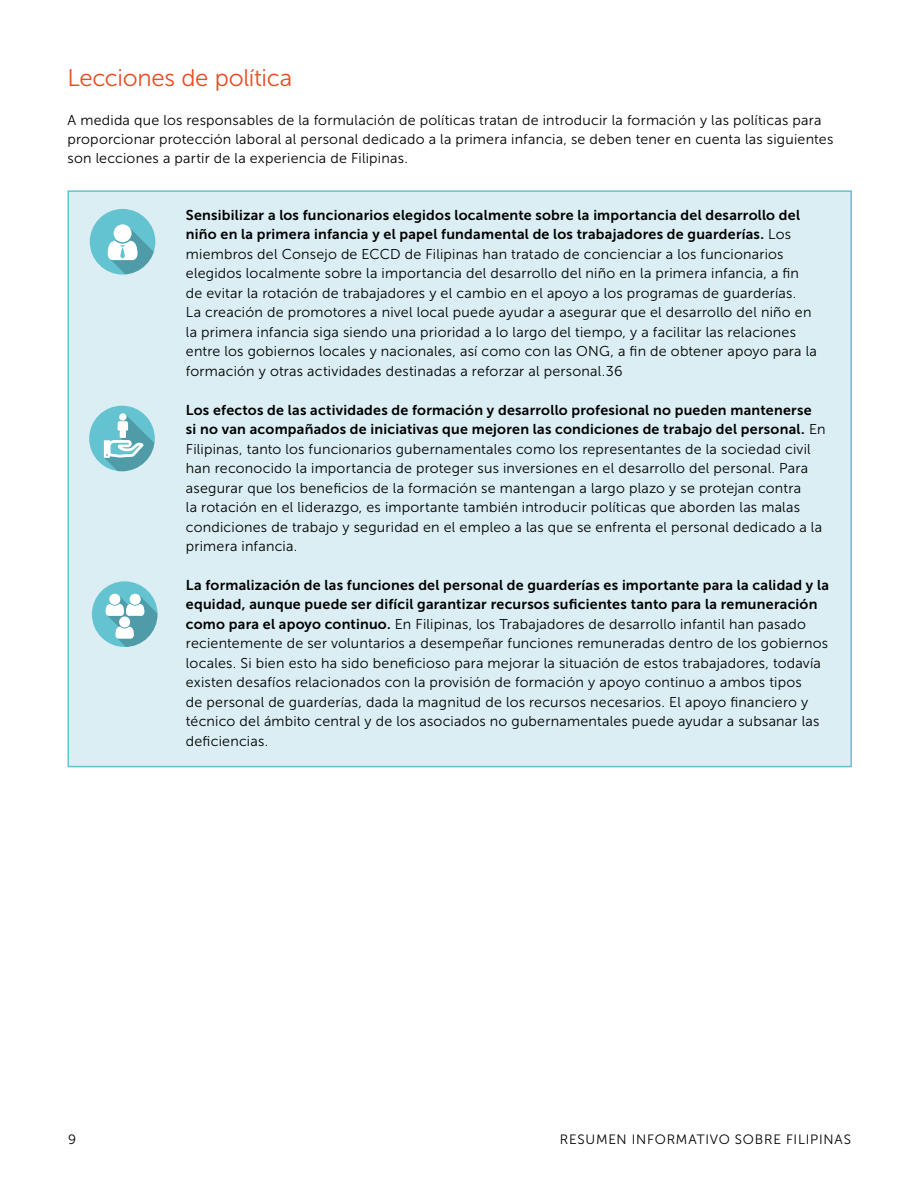
<style>
.page{position:relative;width:918px;height:1188px;background:#fff}
.page>*{position:absolute;margin:0;border:0;box-sizing:border-box;transform-origin:0 0}
.t1{font:24px "Museo Sans 300";letter-spacing:-.01em;color:#e94e24}
.t2{font:14.25px/19.5px "Museo Sans 300";letter-spacing:.015em;color:#000}
.t3{font:14.25px/19.5px "Museo Sans 700";letter-spacing:.015em;color:#000}
.t4{font:13.5px "Museo Sans 300";letter-spacing:.055em;color:#000}
.s1{font-family:"Museo Sans 300"}
.s2{font-family:"Museo Sans 700"}
</style>
<div class="page">
<div style="left:68px;top:191px;width:783px;height:576px;background:#daeef3"></div>
<svg style="left:92px;top:581px;width:66px;height:66px"></svg>
<svg style="left:106px;top:594px;width:52px;height:53px;background:#9acdd4"></svg>
<div style="left:89px;top:406px;width:66px;height:65px;background:#63c3d1;border-radius:50%"></div>
<svg style="left:104px;top:413px;width:51px;height:58px"></svg>
<div style="left:90px;top:209px;width:65px;height:65px;background:#63c3d1;border-radius:50%"></div>
<svg style="left:108px;top:224px;width:47px;height:51px"></svg>
<h1 class="t1" style="left:68px;top:64px;width:226px">Lecciones de política</h1>
<p class="t2" style="left:68px;top:110px;width:767px">A medida que los responsables de la formulación de políticas tratan de introducir la formación y las políticas para proporcionar protección laboral al personal dedicado a la primera infancia, se deben tener en cuenta las siguientes son lecciones a partir de la experiencia de Filipinas.</p>
<p class="t3" style="left:186px;top:205px;width:616px">Sensibilizar a los funcionarios elegidos localmente sobre la importancia del desarrollo del niño en la primera infancia y el papel fundamental de los trabajadores de guarderías. <span class="s1">Los</span></p>
<p class="t2" style="left:186px;top:244px;width:633px">miembros del Consejo de ECCD de Filipinas han tratado de concienciar a los funcionarios elegidos localmente sobre la importancia del desarrollo del niño en la primera infancia, a fin de evitar la rotación de trabajadores y el cambio en el apoyo a los programas de guarderías.<br>La creación de promotores a nivel local puede ayudar a asegurar que el desarrollo del niño en la primera infancia siga siendo una prioridad a lo largo del tiempo, y a facilitar las relaciones entre los gobiernos locales y nacionales, así como con las ONG, a fin de obtener apoyo para la formación y otras actividades destinadas a reforzar al personal.36</p>
<p class="t3" style="left:186px;top:400px;width:641px">Los efectos de las actividades de formación y desarrollo profesional no pueden mantenerse si no van acompañados de iniciativas que mejoren las condiciones de trabajo del personal. <span class="s1">En</span></p>
<p class="t2" style="left:186px;top:439px;width:638px">Filipinas, tanto los funcionarios gubernamentales como los representantes de la sociedad civil han reconocido la importancia de proteger sus inversiones en el desarrollo del personal. Para asegurar que los beneficios de la formación se mantengan a largo plazo y se protejan contra<br>la rotación en el liderazgo, es importante también introducir políticas que aborden las malas condiciones de trabajo y seguridad en el empleo a las que se enfrenta el personal dedicado a la primera infancia.</p>
<p class="t3" style="left:186px;top:575px;width:645px">La formalización de las funciones del personal de guarderías es importante para la calidad y la equidad, aunque puede ser difícil garantizar recursos suficientes tanto para la remuneración</p>
<p class="t2" style="left:186px;top:614px;width:644px"><span class="s2">como para el apoyo continuo.</span> En Filipinas, los Trabajadores de desarrollo infantil han pasado recientemente de ser voluntarios a desempeñar funciones remuneradas dentro de los gobiernos locales. Si bien esto ha sido beneficioso para mejorar la situación de estos trabajadores, todavía existen desafíos relacionados con la provisión de formación y apoyo continuo a ambos tipos<br>de personal de guarderías, dada la magnitud de los recursos necesarios. El apoyo financiero y técnico del ámbito central y de los asociados no gubernamentales puede ayudar a subsanar las deficiencias.</p>
<p class="t4" style="left:68px;top:1132px;width:10px">9</p>
<p class="t4" style="left:560px;top:1132px;width:293px">RESUMEN INFORMATIVO SOBRE FILIPINAS</p>
</div>
